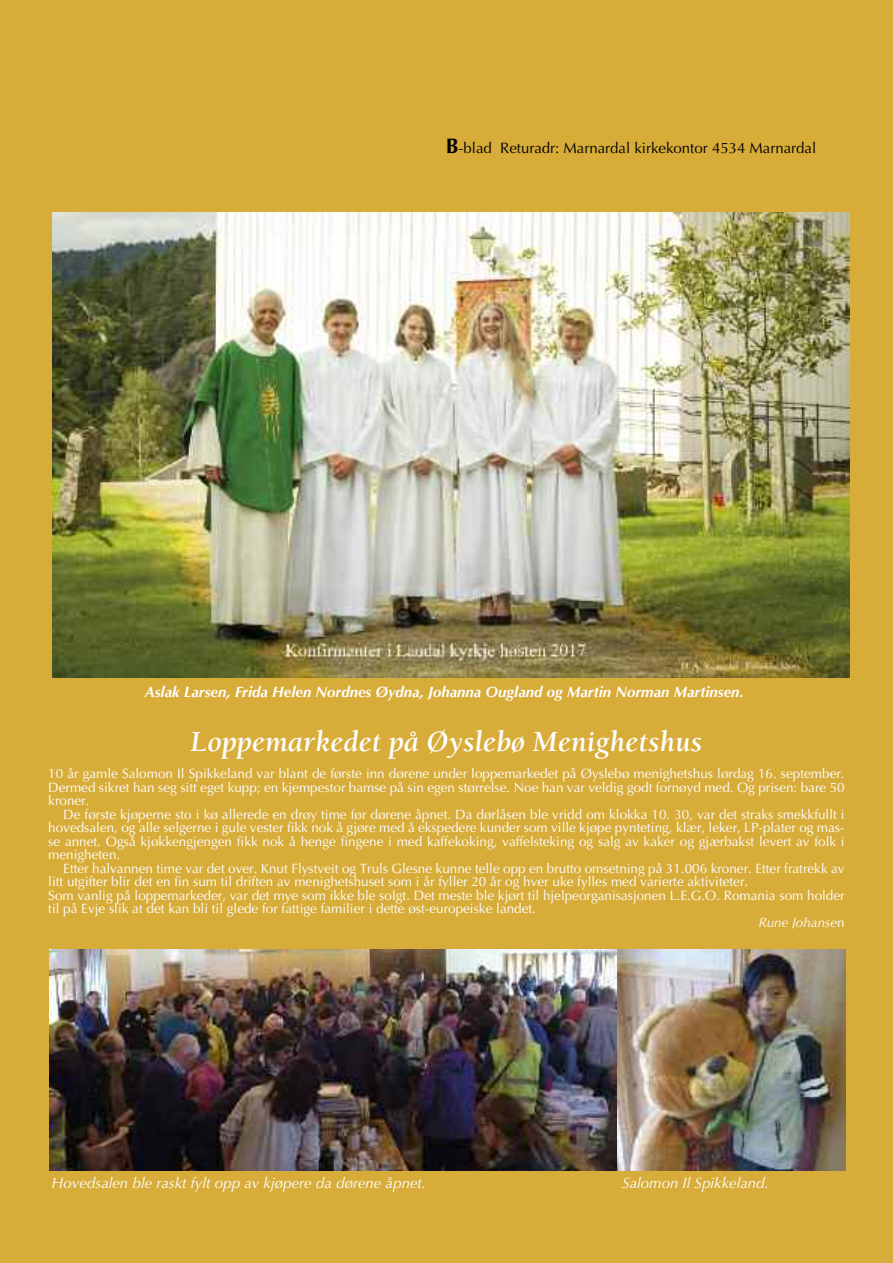
<style>
.page{position:relative;width:893px;height:1263px;background:#d7ac39}
.page>*{position:absolute;margin:0;border:0;box-sizing:border-box;transform-origin:0 0}
.t1{font:italic 700 30px "Berkeley LT";color:#fff}
.t2{font:italic 700 15px "Optima LT Std";color:#fff}
.t3{font:italic 15px "Optima LT Std";color:#fff}
.t4{font:15px "Optima LT Std";color:#000}
.t5{font:13.5px/13.5px "Optima LT Std";color:#fff;text-align:justify}
.t6{font:italic 13.5px "Optima LT Std";color:#fff}
.s1{font-weight:700;font-size:21px}
.s2{font-style:normal}
</style>
<div class="page">
<img style="left:52px;top:213px;width:797px;height:464px">
<img style="left:50px;top:950px;width:566px;height:220px">
<img style="left:618px;top:950px;width:228px;height:220px">
<p class="t4" style="left:446px;top:142px;width:372px"><span class="s1">B</span>-blad Returadr: Marnardal kirkekontor 4534 Marnardal</p>
<p class="t2" style="left:145px;top:686px;width:601px">Aslak Larsen, Frida Helen Nordnes Øydna, Johanna Ougland og Martin Norman Martinsen.</p>
<h1 class="t1" style="left:191px;top:725px;width:513px">Loppemarkedet på Øyslebø Menighetshus</h1>
<p class="t5" style="left:48px;top:768px;width:798px">10 år gamle Salomon Il Spikkeland var blant de første inn dørene under loppemarkedet på Øyslebø menighetshus lørdag 16. september.<br>Dermed sikret han seg sitt eget kupp; en kjempestor bamse på sin egen størrelse. Noe han var veldig godt fornøyd med. Og prisen: bare 50 kroner.</p>
<p class="t5" style="left:48px;top:808px;width:798px;text-indent:15px">De første kjøperne sto i kø allerede en drøy time før dørene åpnet. Da dørlåsen ble vridd om klokka 10. 30, var det straks smekkfullt i hovedsalen, og alle selgerne i gule vester fikk nok å gjøre med å ekspedere kunder som ville kjøpe pynteting, klær, leker, LP-plater og mas&shy;se annet. Også kjøkkengjengen fikk nok å henge fingene i med kaffekoking, vaffelsteking og salg av kaker og gjærbakst levert av folk i menigheten.</p>
<p class="t5" style="left:63px;top:862px;width:783px">Etter halvannen time var det over. Knut Flystveit og Truls Glesne kunne telle opp en brutto omsetning på 31.006 kroner. Etter fratrekk av</p>
<p class="t5" style="left:48px;top:876px;width:701px">litt utgifter blir det en fin sum til driften av menighetshuset som i år fyller 20 år og hver uke fylles med varierte aktiviteter.</p>
<p class="t5" style="left:48px;top:889px;width:798px">Som vanlig på loppemarkeder, var det mye som ikke ble solgt. Det meste ble kjørt til hjelpeorganisasjonen L.E.G.O. Romania som holder</p>
<p class="t5" style="left:48px;top:903px;width:489px">til på Evje slik at det kan bli til glede for fattige familier i dette øst-europeiske landet.</p>
<p class="t6" style="left:758px;top:916px;width:88px">Rune Johanse<span class="s2">n</span></p>
<p class="t3" style="left:52px;top:1177px;width:376px">Hovedsalen ble raskt fylt opp av kjøpere da dørene åpnet.</p>
<p class="t3" style="left:622px;top:1177px;width:148px">Salomon Il Spikkeland.</p>
</div>
